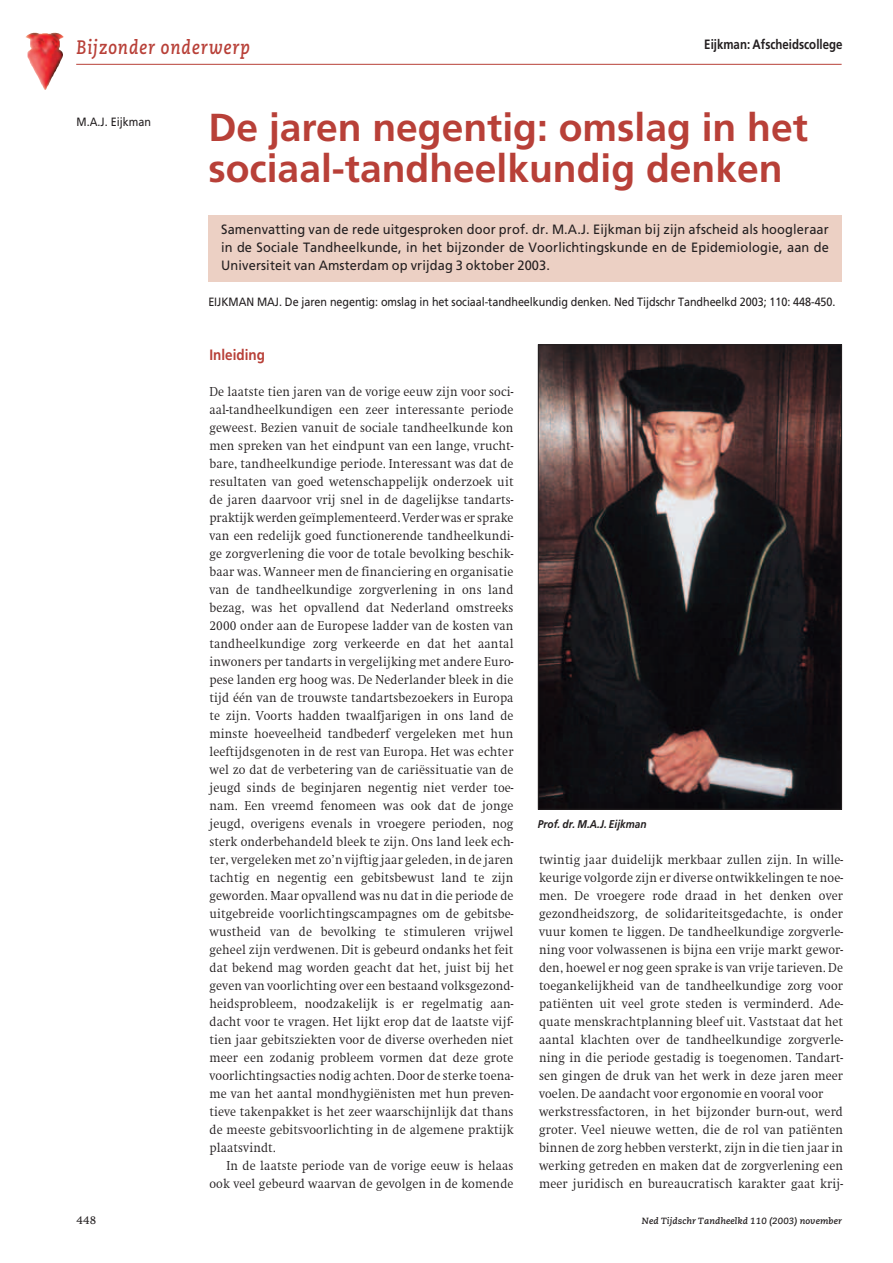
<style>
.page{position:relative;width:893px;height:1263px;background:#fff}
.page>*{position:absolute;margin:0;border:0;box-sizing:border-box;transform-origin:0 0}
.t1{font:700 39px/40.5px "Frutiger";color:#b84038}
.t2{font:italic 700 19.5px "Caecilia";letter-spacing:.06em;color:#b84038;scale:.85 1}
.t3{font:700 15px "Frutiger";color:#b84038;scale:.9 1}
.t4{font:300 13.5px/18px "Swift";letter-spacing:.01em;color:#231f20;text-align:justify;scale:.92 1}
.t5{font:13.5px/18px "Frutiger";letter-spacing:.01em;color:#231f20;text-align:justify;scale:.95 1}
.t6{font:700 13.5px "Frutiger";color:#231f20;scale:.85 1}
.t7{font:12px "Frutiger";letter-spacing:-.005em;color:#231f20;scale:.9 1}
.t8{font:12px "Swift";color:#231f20}
.t9{font:italic 700 11.25px "Frutiger";color:#231f20;scale:.9 1}
.t10{font:italic 700 9px "Caecilia";letter-spacing:.01em;color:#231f20}
</style>
<div class="page">
<div style="left:208px;top:216px;width:634px;height:66px;background:#ecd0c4"></div>
<hr style="left:76px;top:64px;width:766px;height:1px;background:#b84038">
<img style="left:26px;top:33px;width:37px;height:57px">
<img style="left:540px;top:346px;width:300px;height:462px">
<div style="left:538px;top:344px;width:304px;height:466px;border:1px solid #231f20"></div>
<h2 class="t2" style="left:77px;top:39px;width:206px">Bijzonder onderwerp</h2>
<p class="t6" style="left:704px;top:39px;width:164px">Eijkman: Afscheidscollege</p>
<p class="t7" style="left:77px;top:117px;width:84px">M.A.J. Eijkman</p>
<h1 class="t1" style="left:208px;top:110px;width:601px">De jaren negentig: omslag in het sociaal-tandheelkundig denken</h1>
<p class="t5" style="left:221px;top:221px;width:641px">Samenvatting van de rede uitgesproken door prof. dr. M.A.J. Eijkman bij zijn afscheid als hoogleraar in de Sociale Tandheelkunde, in het bijzonder de Voorlichtingskunde en de Epidemiologie, aan de Universiteit van Amsterdam op vrijdag 3 oktober 2003.</p>
<p class="t7" style="left:208px;top:297px;width:698px">EIJKMAN MAJ. De jaren negentig: omslag in het sociaal-tandheelkundig denken. Ned Tijdschr Tandheelkd 2003; 110: 448-450.</p>
<p class="t3" style="left:209px;top:349px;width:63px">Inleiding</p>
<p class="t4" style="left:209px;top:383px;width:332px">De laatste tien jaren van de vorige eeuw zijn voor soci&shy;aal-tandheelkundigen een zeer interessante periode geweest. Bezien vanuit de sociale tandheelkunde kon men spreken van het eindpunt van een lange, vrucht&shy;bare, tandheelkundige periode. Interessant was dat de resultaten van goed wetenschappelijk onderzoek uit de jaren daarvoor vrij snel in de dagelijkse tandarts&shy;praktijk werden geïmplementeerd. Verder was er sprake van een redelijk goed functionerende tandheelkundi&shy;ge zorgverlening die voor de totale bevolking beschik&shy;baar was. Wanneer men de financiering en organisatie van de tandheelkundige zorgverlening in ons land bezag, was het opvallend dat Nederland omstreeks 2000 onder aan de Europese ladder van de kosten van tandheelkundige zorg verkeerde en dat het aantal inwoners per tandarts in vergelijking met andere Euro&shy;pese landen erg hoog was. De Nederlander bleek in die tijd één van de trouwste tandartsbezoekers in Europa te zijn. Voorts hadden twaalfjarigen in ons land de minste hoeveelheid tandbederf vergeleken met hun leeftijdsgenoten in de rest van Europa. Het was echter wel zo dat de verbetering van de cariëssituatie van de jeugd sinds de beginjaren negentig niet verder toe&shy;nam. Een vreemd fenomeen was ook dat de jonge jeugd, overigens evenals in vroegere perioden, nog sterk onderbehandeld bleek te zijn. Ons land leek ech&shy;ter, vergeleken met zo’n vijftig jaar geleden, in de jaren tachtig en negentig een gebitsbewust land te zijn geworden. Maar opvallend was nu dat in die periode de uitgebreide voorlichtingscampagnes om de gebitsbe&shy;wustheid van de bevolking te stimuleren vrijwel geheel zijn verdwenen. Dit is gebeurd ondanks het feit dat bekend mag worden geacht dat het, juist bij het geven van voorlichting over een bestaand volksgezond&shy;heidsprobleem, noodzakelijk is er regelmatig aan&shy;dacht voor te vragen. Het lijkt erop dat de laatste vijf&shy;tien jaar gebitsziekten voor de diverse overheden niet meer een zodanig probleem vormen dat deze grote voorlichtingsacties nodig achten. Door de sterke toena&shy;me van het aantal mondhygiënisten met hun preven&shy;tieve takenpakket is het zeer waarschijnlijk dat thans de meeste gebitsvoorlichting in de algemene praktijk plaatsvindt.</p>
<p class="t4" style="left:209px;top:1157px;width:332px;text-align:right">In de laatste periode van de vorige eeuw is helaas ook veel gebeurd waarvan de gevolgen in de komende</p>
<p class="t9" style="left:538px;top:819px;width:122px">Prof. dr. M.A.J. Eijkman</p>
<p class="t4" style="left:539px;top:851px;width:332px;text-align:left">twintig jaar duidelijk merkbaar zullen zijn. In wille&shy;keurige volgorde zijn er diverse ontwikkelingen te noe&shy;men. De vroegere rode draad in het denken over gezondheidszorg, de solidariteitsgedachte, is onder vuur komen te liggen. De tandheelkundige zorgverle&shy;ning voor volwassenen is bijna een vrije markt gewor&shy;den, hoewel er nog geen sprake is van vrije tarieven. De toegankelijkheid van de tandheelkundige zorg voor patiënten uit veel grote steden is verminderd. Ade&shy;quate menskrachtplanning bleef uit. Vaststaat dat het aantal klachten over de tandheelkundige zorgverle&shy;ning in die periode gestadig is toegenomen. Tandart&shy;sen gingen de druk van het werk in deze jaren meer voelen. De aandacht voor ergonomie en vooral voor werkstressfactoren, in het bijzonder burn-out, werd groter. Veel nieuwe wetten, die de rol van patiënten binnen de zorg hebben versterkt, zijn in die tien jaar in werking getreden en maken dat de zorgverlening een meer juridisch en bureaucratisch karakter gaat krij-</p>
<p class="t8" style="left:77px;top:1215px;width:21px">448</p>
<p class="t10" style="left:642px;top:1217px;width:201px">Ned Tijdschr Tandheelkd 110 (2003) november</p>
</div>
